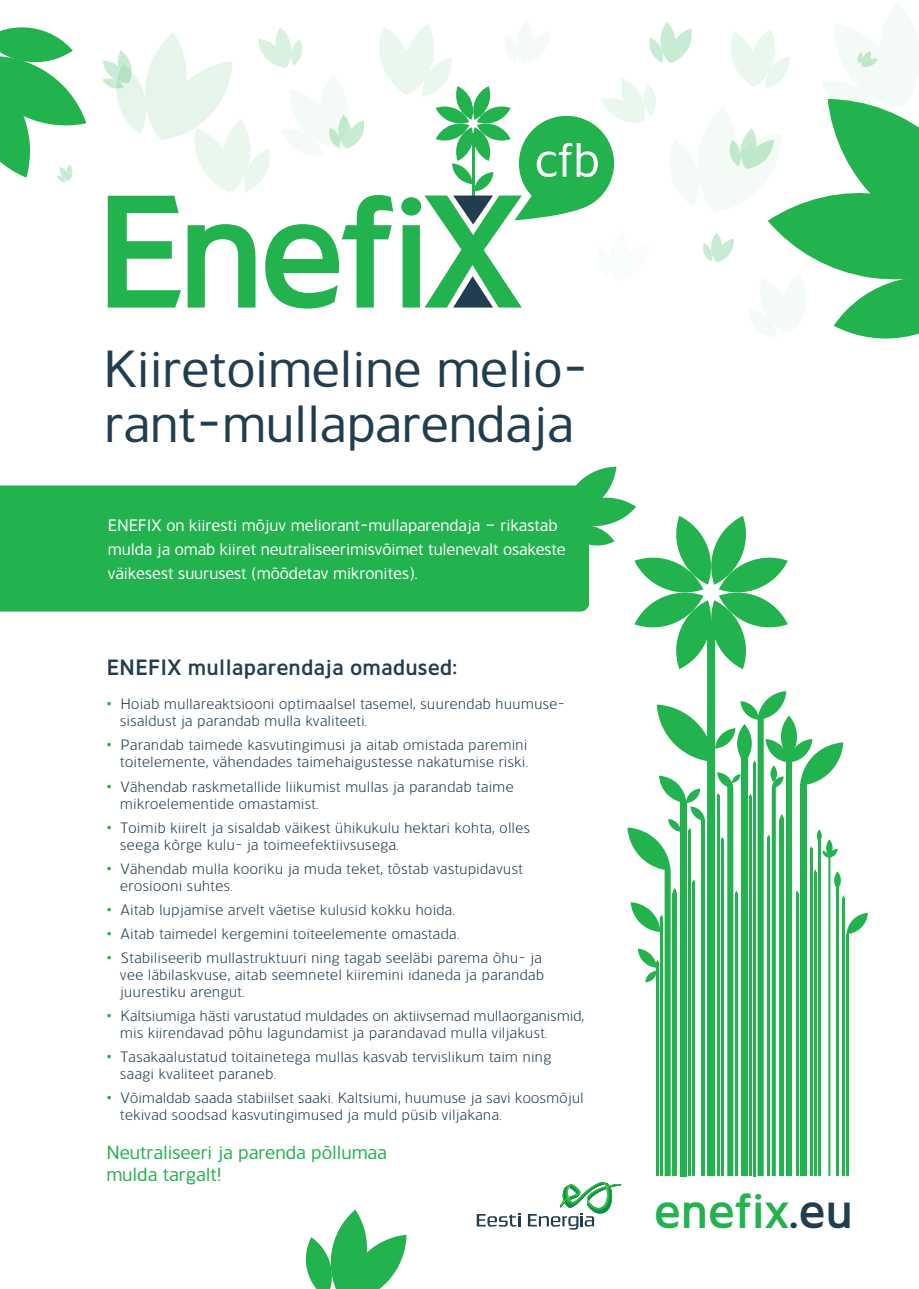
<style>
.page{position:relative;width:919px;height:1289px;background:#fff}
.page>*{position:absolute;margin:0;border:0;box-sizing:border-box;transform-origin:0 0}
.t1{font:49.5px/55.3px "Energia";color:#213d50}
.t2{font:700 46.95px "Energia";letter-spacing:-.01em;color:#22b24e}
.t3{font:700 21px "Energia";color:#213d50}
.t4{font:18px/21.6px "Energia";color:#22b24e}
.t5{font:15.75px/24px "Energia";color:#fff}
.t6{font:300 14.25px/17.1px "Energia";color:#213d50}
.s1{color:#22b24e}
.s2{color:#213d50}
</style>
<div class="page">
<svg style="left:305px;top:1209px;width:101px;height:79px"></svg>
<svg style="left:0;top:27px;width:86px;height:155px"></svg>
<div style="left:0;top:485px;width:562px;height:126px;background:#22b24e"></div>
<svg style="left:476px;top:1213px;width:44px;height:13px"></svg>
<svg style="left:528px;top:1182px;width:93px;height:47px"></svg>
<svg style="left:562px;top:466px;width:305px;height:709px"></svg>
<svg style="left:102px;top:3px;width:816px;height:336px"></svg>
<h1 class="t1" style="left:105px;top:340px;width:485px">Kiiretoimeline melio&shy;rant-mullaparendaja</h1>
<p class="t5" style="left:108px;top:513px;width:459px">ENEFIX on kiiresti mõjuv meliorant-mullaparendaja – rikastab mulda ja omab kiiret neutraliseerimisvõimet tulenevalt osakeste väikesest suurusest (mõõdetav mikronites).</p>
<h3 class="t3" style="left:106px;top:654px;width:352px">ENEFIX mullaparendaja omadused:</h3>
<p class="t6" style="left:120px;top:695px;width:446px;text-indent:-13px"><span class="s1">•</span> Hoiab mullareaktsiooni optimaalsel tasemel, suurendab huumuse&shy;sisaldust ja parandab mulla kvaliteeti.</p>
<p class="t6" style="left:107px;top:736px;width:423px;text-align:right"><span class="s1">•</span> Parandab taimede kasvutingimusi ja aitab omistada paremini toitelemente, vähendades taimehaigustesse nakatumise riski.</p>
<p class="t6" style="left:120px;top:777px;width:395px;text-indent:-13px"><span class="s1">•</span> Vähendab raskmetallide liikumist mullas ja parandab taime mikroelementide omastamist.</p>
<p class="t6" style="left:120px;top:818px;width:412px;text-indent:-13px"><span class="s1">•</span> Toimib kiirelt ja sisaldab väikest ühikukulu hektari kohta, olles seega kõrge kulu- ja toimeefektiivsusega.</p>
<p class="t6" style="left:120px;top:859px;width:404px;text-indent:-13px"><span class="s1">•</span> Vähendab mulla kooriku ja muda teket, tõstab vastupidavust erosiooni suhtes.</p>
<p class="t6" style="left:107px;top:901px;width:350px"><span class="s1">•</span> Aitab lupjamise arvelt väetise kulusid kokku hoida.</p>
<p class="t6" style="left:107px;top:924px;width:354px"><span class="s1">•</span> Aitab taimedel kergemini toiteelemente omastada.</p>
<p class="t6" style="left:120px;top:948px;width:426px;text-indent:-13px"><span class="s1">•</span> Stabiliseerib mullastruktuuri ning tagab seeläbi parema õhu- ja vee läbilaskvuse, aitab seemnetel kiiremini idaneda ja parandab juurestiku arengut.</p>
<p class="t6" style="left:120px;top:1007px;width:466px;text-indent:-13px"><span class="s1">•</span> Kaltsiumiga hästi varustatud muldades on aktiivsemad mullaorganismid, mis kiirendavad põhu lagundamist ja parandavad mulla viljakust.</p>
<p class="t6" style="left:120px;top:1048px;width:433px;text-indent:-13px"><span class="s1">•</span> Tasakaalustatud toitainetega mullas kasvab tervislikum taim ning saagi kvaliteet paraneb.</p>
<p class="t6" style="left:120px;top:1089px;width:465px;text-indent:-13px"><span class="s1">•</span> Võimaldab saada stabiilset saaki. Kaltsiumi, huumuse ja savi koosmõjul tekivad soodsad kasvutingimused ja muld püsib viljakana.</p>
<p class="t4" style="left:106px;top:1141px;width:282px">Neutraliseeri ja parenda põllumaa mulda targalt!</p>
<h2 class="t2" style="left:653px;top:1180px;width:201px">enefix<span class="s2">.eu</span></h2>
</div>
